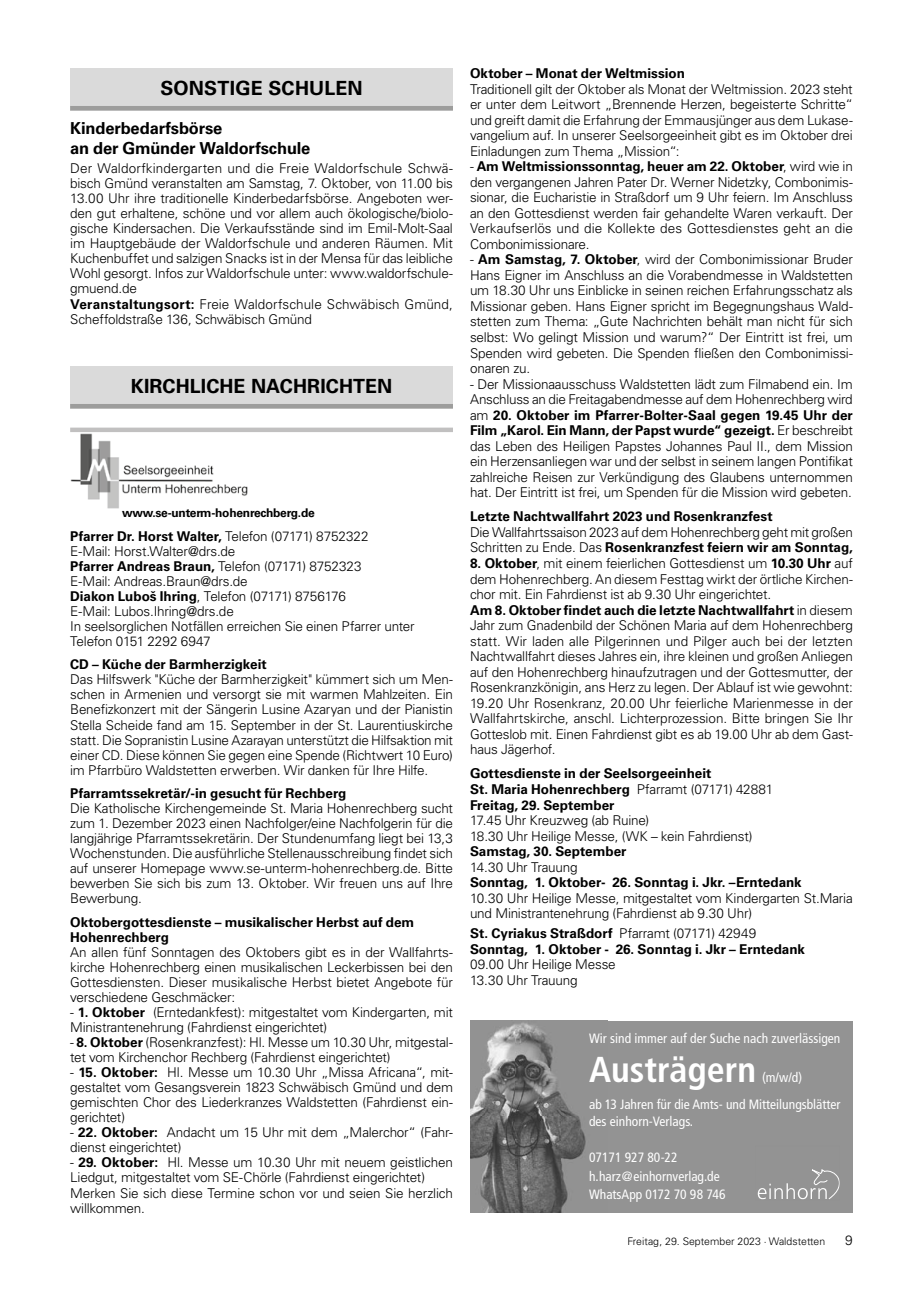
<style>
.page{position:relative;width:906px;height:1289px;background:#fff}
.page>*{position:absolute;margin:0;border:0;box-sizing:border-box;transform-origin:0 0}
.t1{font:700 condensed 36px "Frutiger LT Std";color:#fff}
.t2{font:700 19.5px "Univers LT";letter-spacing:.005em;color:#000}
.t3{font:700 16.5px/19.5px "Univers LT";letter-spacing:-.01em;color:#000}
.t4{font:300 13.5px/15px "Univers LT";letter-spacing:-.015em;color:#000}
.t5{font:700 13.5px/15.6px "Univers LT";color:#000}
.t6{font:condensed 13.5px/18.3px "Frutiger LT Std";color:#fff}
.t7{font:700 12px "Univers LT";letter-spacing:-.02em;color:#000}
.t8{font:300 10.5px "Univers LT";color:#000}
.s1{font-weight:700}
.s2{font-weight:300}
</style>
<div class="page">
<div style="left:70px;top:68px;width:383px;height:42px;background:#dadada"></div>
<hr style="left:70px;top:106px;width:383px;height:4px;background:#9d9d9c">
<div style="left:70px;top:366px;width:383px;height:42px;background:#dadada"></div>
<hr style="left:70px;top:404px;width:383px;height:4px;background:#9d9d9c">
<div style="left:70px;top:427px;width:383px;height:5px;background:#c1c0c0"></div>
<img style="left:70px;top:433px;width:178px;height:75px">
<div style="left:470px;top:1020px;width:383px;height:192px;background:#939393"></div>
<svg style="left:757px;top:1169px;width:83px;height:31px"></svg>
<img style="left:470px;top:1023px;width:116px;height:189px">
<h2 class="t2" style="left:160px;top:76px;width:204px">SONSTIGE SCHULEN</h2>
<p class="t3" style="left:70px;top:119px;width:242px">Kinderbedarfsbörse<br>an der Gmünder Waldorfschule</p>
<p class="t4" style="left:70px;top:161px;width:384px">Der Waldorfkindergarten und die Freie Waldorfschule Schwä&shy;bisch Gmünd veranstalten am Samstag, 7. Oktober, von 11.00 bis 13.00 Uhr ihre traditionelle Kinderbedarfsbörse. Angeboten wer&shy;den gut erhaltene, schöne und vor allem auch ökologische/biolo&shy;gische Kindersachen. Die Verkaufsstände sind im Emil-Molt-Saal im Hauptgebäude der Waldorfschule und anderen Räumen. Mit Kuchenbuffet und salzigen Snacks ist in der Mensa für das leibliche Wohl gesorgt. Infos zur Waldorfschule unter: www.waldorfschule&shy;gmuend.de<br><span class="s1">Veranstaltungsort:</span> Freie Waldorfschule Schwäbisch Gmünd, Scheffoldstraße 136, Schwäbisch Gmünd</p>
<h2 class="t2" style="left:131px;top:374px;width:263px">KIRCHLICHE NACHRICHTEN</h2>
<p class="t7" style="left:122px;top:506px;width:194px">www.se-unterm-hohenrechberg.de</p>
<p class="t4" style="left:70px;top:528px;width:346px"><span class="s1">Pfarrer Dr. Horst Walter,</span> Telefon (07171) 8752322<br>E-Mail: Horst.Walter@drs.de<br><span class="s1">Pfarrer Andreas Braun,</span> Telefon (07171) 8752323<br>E-Mail: Andreas.Braun@drs.de<br><span class="s1">Diakon Luboš Ihring</span>, Telefon (07171) 8756176<br>E-Mail: Lubos.Ihring@drs.de<br>In seelsorglichen Notfällen erreichen Sie einen Pfarrer unter Telefon 0151 2292 6947</p>
<p class="t5" style="left:70px;top:657px;width:198px">CD – Küche der Barmherzigkeit</p>
<p class="t4" style="left:70px;top:672px;width:384px;text-align:justify">Das Hilfswerk "Küche der Barmherzigkeit" kümmert sich um Men&shy;schen in Armenien und versorgt sie mit warmen Mahlzeiten. Ein Benefizkonzert mit der Sängerin Lusine Azaryan und der Pianistin Stella Scheide fand am 15. September in der St. Laurentiuskirche statt. Die Sopranistin Lusine Azarayan unterstützt die Hilfsaktion mit einer CD. Diese können Sie gegen eine Spende (Richtwert 10 Euro) im Pfarrbüro Waldstetten erwerben. Wir danken für Ihre Hilfe.</p>
<p class="t5" style="left:70px;top:785px;width:278px">Pfarramtssekretär/-in gesucht für Rechberg</p>
<p class="t4" style="left:70px;top:801px;width:384px;text-align:justify">Die Katholische Kirchengemeinde St. Maria Hohenrechberg sucht zum 1. Dezember 2023 einen Nachfolger/eine Nachfolgerin für die langjährige Pfarramtssekretärin. Der Stundenumfang liegt bei 13,3<br>Wochenstunden. Die ausführliche Stellenausschreibung findet sich auf unserer Homepage www.se-unterm-hohenrechberg.de. Bitte bewerben Sie sich bis zum 13. Oktober. Wir freuen uns auf Ihre Bewerbung.</p>
<p class="t5" style="left:70px;top:914px;width:346px;line-height:15px">Oktobergottesdienste – musikalischer Herbst auf dem<br>Hohenrechberg</p>
<p class="t4" style="left:70px;top:944px;width:384px;text-align:justify">An allen fünf Sonntagen des Oktobers gibt es in der Wallfahrts&shy;kirche Hohenrechberg einen musikalischen Leckerbissen bei den Gottesdiensten. Dieser musikalische Herbst bietet Angebote für verschiedene Geschmäcker:</p>
<p class="t4" style="left:70px;top:1004px;width:384px">- <span class="s1">1. Oktober</span> (Erntedankfest): mitgestaltet vom Kindergarten, mit<br>Ministrantenehrung (Fahrdienst eingerichtet)</p>
<p class="t4" style="left:70px;top:1034px;width:384px">- <span class="s1">8. Oktober</span> (Rosenkranzfest): Hl. Messe um 10.30 Uhr, mitgestal&shy;tet vom Kirchenchor Rechberg (Fahrdienst eingerichtet)</p>
<p class="t4" style="left:70px;top:1064px;width:384px;text-align:justify">- <span class="s1">15. Oktober:</span> Hl. Messe um 10.30 Uhr „Missa Africana“, mit&shy;gestaltet vom Gesangsverein 1823 Schwäbisch Gmünd und dem gemischten Chor des Liederkranzes Waldstetten (Fahrdienst ein&shy;gerichtet)</p>
<p class="t4" style="left:70px;top:1125px;width:384px">- <span class="s1">22. Oktober:</span> Andacht um 15 Uhr mit dem „Malerchor“ (Fahr&shy;dienst eingerichtet)</p>
<p class="t4" style="left:70px;top:1155px;width:384px">- <span class="s1">29. Oktober:</span> Hl. Messe um 10.30 Uhr mit neuem geistlichen Liedgut, mitgestaltet vom SE-Chörle (Fahrdienst eingerichtet)<br>Merken Sie sich diese Termine schon vor und seien Sie herzlich willkommen.</p>
<p class="t5" style="left:470px;top:65px;width:216px">Oktober – Monat der Weltmission</p>
<p class="t4" style="left:470px;top:81px;width:384px;line-height:15.5px;text-align:justify">Traditionell gilt der Oktober als Monat der Weltmission. 2023 steht er unter dem Leitwort „Brennende Herzen, begeisterte Schritte“ und greift damit die Erfahrung der Emmausjünger aus dem Lukase&shy;vangelium auf. In unserer Seelsorgeeinheit gibt es im Oktober drei Einladungen zum Thema „Mission“:</p>
<p class="t4" style="left:470px;top:159px;width:384px;line-height:15.5px;text-align:justify">- <span class="s1">Am Weltmissionssonntag, heuer am 22. Oktober</span>, wird wie in den vergangenen Jahren Pater Dr. Werner Nidetzky, Combonimis&shy;sionar, die Eucharistie in Straßdorf um 9 Uhr feiern. Im Anschluss an den Gottesdienst werden fair gehandelte Waren verkauft. Der Verkaufserlös und die Kollekte des Gottesdienstes geht an die Combonimissionare.</p>
<p class="t4" style="left:470px;top:252px;width:384px;line-height:15.5px;text-align:justify">- <span class="s1">Am Samstag, 7. Oktober</span>, wird der Combonimissionar Bruder Hans Eigner im Anschluss an die Vorabendmesse in Waldstetten um 18.30 Uhr uns Einblicke in seinen reichen Erfahrungsschatz als Missionar geben. Hans Eigner spricht im Begegnungshaus Wald&shy;stetten zum Thema: „Gute Nachrichten behält man nicht für sich selbst: Wo gelingt Mission und warum?“ Der Eintritt ist frei, um Spenden wird gebeten. Die Spenden fließen den Combonimissi&shy;onaren zu.</p>
<p class="t4" style="left:470px;top:376px;width:384px;line-height:15.6px;text-align:justify">- Der Missionaausschuss Waldstetten lädt zum Filmabend ein. Im Anschluss an die Freitagabendmesse auf dem Hohenrechberg wird am <span class="s1">20. Oktober im Pfarrer-Bolter-Saal gegen 19.45 Uhr der Film „Karol. Ein Mann, der Papst wurde“ gezeigt.</span> Er beschreibt das Leben des Heiligen Papstes Johannes Paul II., dem Mission ein Herzensanliegen war und der selbst in seinem langen Pontifikat zahlreiche Reisen zur Verkündigung des Glaubens unternommen hat. Der Eintritt ist frei, um Spenden für die Mission wird gebeten.</p>
<p class="t5" style="left:470px;top:509px;width:304px">Letzte Nachtwallfahrt 2023 und Rosenkranzfest</p>
<p class="t4" style="left:470px;top:524px;width:384px;line-height:15.6px">Die Wallfahrtssaison 2023 auf dem Hohenrechberg geht mit großen<br>Schritten zu Ende. Das <span class="s1">Rosenkranzfest feiern wir am Sonntag,</span></p>
<p class="t4" style="left:470px;top:555px;width:384px;line-height:15.5px"><span class="s1">8. Oktober</span>, mit einem feierlichen Gottesdienst um <span class="s1">10.30 Uhr</span> auf dem Hohenrechberg. An diesem Festtag wirkt der örtliche Kirchen&shy;chor mit. Ein Fahrdienst ist ab 9.30 Uhr eingerichtet.<br><span class="s1">Am 8. Oktober findet auch die letzte Nachtwallfahrt</span> in diesem Jahr zum Gnadenbild der Schönen Maria auf dem Hohenrechberg statt. Wir laden alle Pilgerinnen und Pilger auch bei der letzten Nachtwallfahrt dieses Jahres ein, ihre kleinen und großen Anliegen auf den Hohenrechberg hinaufzutragen und der Gottesmutter, der Rosenkranzkönigin, ans Herz zu legen. Der Ablauf ist wie gewohnt:<br>19.20 Uhr Rosenkranz, 20.00 Uhr feierliche Marienmesse in der Wallfahrtskirche, anschl. Lichterprozession. Bitte bringen Sie Ihr Gotteslob mit. Einen Fahrdienst gibt es ab 19.00 Uhr ab dem Gast&shy;haus Jägerhof.</p>
<p class="t5" style="left:470px;top:766px;width:305px">Gottesdienste in der Seelsorgeeinheit<br>St. Maria Hohenrechberg <span class="s2">Pfarramt (07171) 42881<br></span>Freitag, 29. September</p>
<p class="t4" style="left:470px;top:812px;width:284px;line-height:15.6px">17.45 Uhr Kreuzweg (ab Ruine)<br>18.30 Uhr Heilige Messe, (WK – kein Fahrdienst)</p>
<p class="t5" style="left:470px;top:843px;width:158px">Samstag, 30. September</p>
<p class="t4" style="left:470px;top:859px;width:109px">14.30 Uhr Trauung</p>
<p class="t5" style="left:470px;top:874px;width:333px">Sonntag, 1. Oktober- 26. Sonntag i. Jkr. –Erntedank</p>
<p class="t4" style="left:470px;top:890px;width:384px;line-height:15.5px">10.30 Uhr Heilige Messe, mitgestaltet vom Kindergarten St.Maria und Ministrantenehrung (Fahrdienst ab 9.30 Uhr)</p>
<p class="t5" style="left:470px;top:925px;width:336px">St. Cyriakus Straßdorf <span class="s2">Pfarramt (07171) 42949<br></span>Sonntag, 1. Oktober - 26. Sonntag i. Jkr – Erntedank</p>
<p class="t4" style="left:470px;top:956px;width:147px;line-height:15.6px">09.00 Uhr Heilige Messe<br>13.30 Uhr Trauung</p>
<p class="t6" style="left:589px;top:1029px;width:253px">Wir sind immer auf der Suche nach zuverlässigen</p>
<h1 class="t1" style="left:589px;top:1048px;width:169px">Austrägern</h1>
<p class="t6" style="left:589px;top:1064px;width:253px;line-height:26.5px;text-indent:173px">(m/w/d)<br>ab 13 Jahren für die Amts- und Mitteilungsblätter</p>
<p class="t6" style="left:589px;top:1111px;width:105px">des einhorn-Verlags.</p>
<p class="t6" style="left:589px;top:1148px;width:138px">07171 927 80-22 h.harz@einhornverlag.de<br>WhatsApp 0172 70 98 746</p>
<p class="t8" style="left:627px;top:1234px;width:199px">Freitag, 29. September 2023 · Waldstetten</p>
<p class="t4" style="left:845px;top:1232px;width:9px">9</p>
</div>
